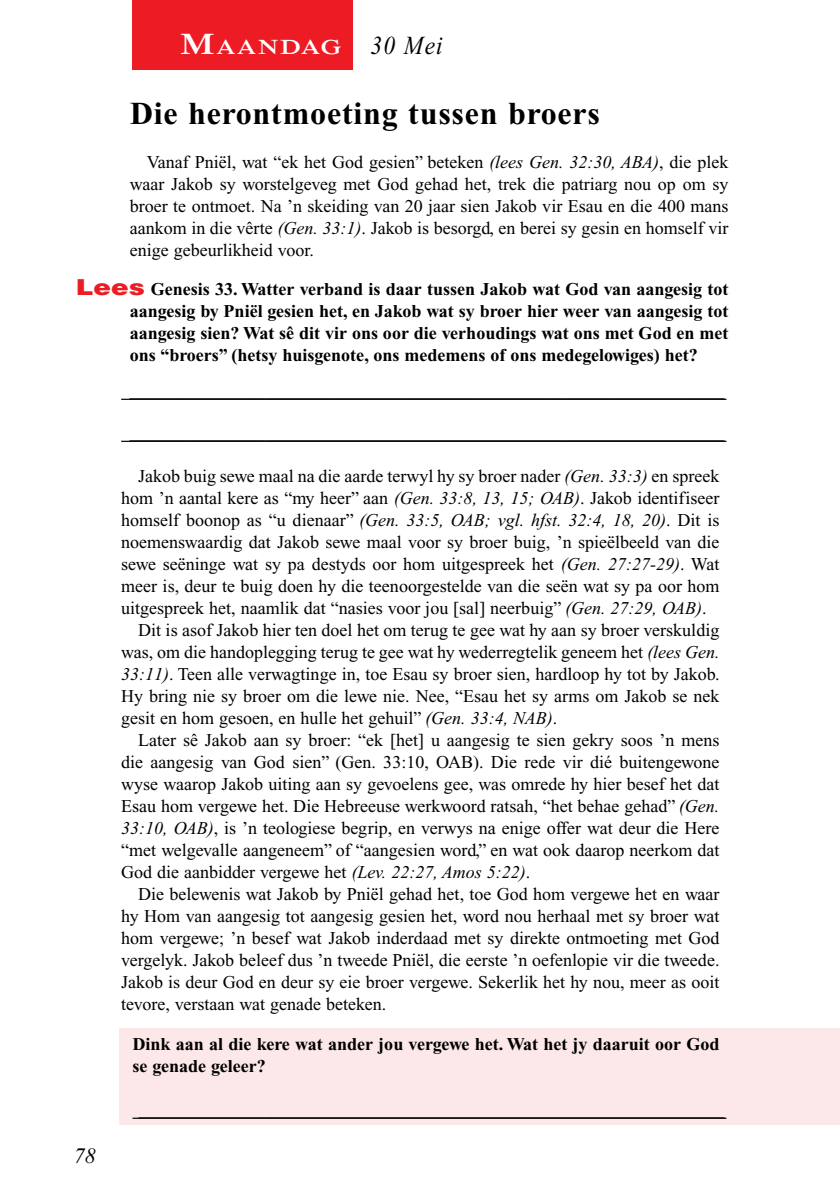
<style>
.page{position:relative;width:840px;height:1191px;background:#fff}
.page>*{position:absolute;margin:0;border:0;box-sizing:border-box;transform-origin:0 0}
.t1{font:700 32px "Times New Roman PS Std";letter-spacing:.025em;color:#000}
.t2{font:italic 26px "Times New Roman PS Std";color:#000;scale:.9 1}
.t3{font:italic 22px "Times New Roman PS Std";color:#000}
.t4{font:600 21px "Times NRMT Std";letter-spacing:.07em;color:#fff;scale:1.1 1}
.t5{font:18px/22px "Times New Roman PS Std";color:#000;text-align:justify}
.t6{font:700 18px/22px "Times New Roman PS Std";color:#000;text-align:justify}
.t7{font:italic 18px "Times New Roman PS Std";color:#000}
.s1{font-size:30px}
.s2{font-style:italic}
.s3{font-family:"Helvetica LT Std";font-weight:900;font-size:22px;color:#ed1c24}
.s4{font-style:normal}
</style>
<div class="page">
<div style="left:133px;top:0;width:220px;height:69px;background:#ed1c24"></div>
<div style="left:119px;top:1028px;width:720px;height:96px;background:#fde8e9"></div>
<hr style="left:121px;top:399px;width:605px;height:1px;background:#000">
<hr style="left:121px;top:441px;width:605px;height:1px;background:#000">
<hr style="left:132px;top:1117px;width:594px;height:1px;background:#000">
<p class="t4" style="left:180px;top:35px;width:148px"><span class="s1">M</span>AANDAG</p>
<h2 class="t2" style="left:370px;top:32px;width:82px">30 Mei</h2>
<h1 class="t1" style="left:130px;top:95px;width:471px">Die herontmoeting tussen broers</h1>
<p class="t5" style="left:130px;top:151px;width:600px;text-indent:17px">Vanaf Pniël, wat “ek het God gesien” beteken <span class="s2">(lees Gen. 32:30, ABA)</span>, die plek waar Jakob sy worstelgeveg met God gehad het, trek die patriarg nou op om sy broer te ontmoet. Na ’n skeiding van 20 jaar sien Jakob vir Esau en die 400 mans aankom in die vêrte <span class="s2">(Gen. 33:1)</span>. Jakob is besorgd, en berei sy gesin en homself vir enige gebeurlikheid voor.</p>
<p class="t6" style="left:130px;top:278px;width:600px;text-indent:-54px"><span class="s3">Lees</span> Genesis 33. Watter verband is daar tussen Jakob wat God van aangesig tot aangesig by Pniël gesien het, en Jakob wat sy broer hier weer van aangesig tot aangesig sien? Wat sê dit vir ons oor die verhoudings wat ons met God en met ons “broers” (hetsy huisgenote, ons medemens of ons medegelowiges) het?</p>
<p class="t5" style="left:130px;top:380px;width:595px">__________________________________________________________________</p>
<p class="t5" style="left:130px;top:422px;width:595px">__________________________________________________________________</p>
<p class="t5" style="left:138px;top:464px;width:582px">Jakob buig sewe maal na die aarde terwyl hy sy broer nader <span class="s2">(Gen. 33:3)</span> en spreek</p>
<p class="t5" style="left:121px;top:486px;width:599px">hom ’n aantal kere as “my heer” aan <span class="s2">(Gen. 33:8, 13, 15; OAB)</span>. Jakob identifiseer</p>
<p class="t7" style="left:121px;top:510px;width:599px"><span class="s4">homself boonop as “u dienaar”</span> (Gen. 33:5, OAB; vgl. hfst. 32:4, 18, 20)<span class="s4">. Dit is</span></p>
<p class="t5" style="left:121px;top:530px;width:599px">noemenswaardig dat Jakob sewe maal voor sy broer buig, ’n spieëlbeeld van die</p>
<p class="t5" style="left:121px;top:552px;width:599px">sewe seëninge wat sy pa destyds oor hom uitgespreek het <span class="s2">(Gen. 27:27-29)</span>. Wat</p>
<p class="t5" style="left:121px;top:574px;width:599px">meer is, deur te buig doen hy die teenoorgestelde van die seën wat sy pa oor hom</p>
<p class="t5" style="left:121px;top:596px;width:586px">uitgespreek het, naamlik dat “nasies voor jou [sal] neerbuig” <span class="s2">(Gen. 27:29, OAB)</span>.</p>
<p class="t5" style="left:138px;top:618px;width:582px">Dit is asof Jakob hier ten doel het om terug te gee wat hy aan sy broer verskuldig</p>
<p class="t5" style="left:121px;top:640px;width:599px">was, om die handoplegging terug te gee wat hy wederregtelik geneem het <span class="s2">(lees Gen.</span></p>
<p class="t5" style="left:121px;top:662px;width:599px"><span class="s2">33:11)</span>. Teen alle verwagtinge in, toe Esau sy broer sien, hardloop hy tot by Jakob.</p>
<p class="t5" style="left:121px;top:684px;width:599px">Hy bring nie sy broer om die lewe nie. Nee, “Esau het sy arms om Jakob se nek</p>
<p class="t5" style="left:121px;top:706px;width:437px">gesit en hom gesoen, en hulle het gehuil” <span class="s2">(Gen. 33:4, NAB)</span>.</p>
<p class="t5" style="left:138px;top:728px;width:582px">Later sê Jakob aan sy broer: “ek [het] u aangesig te sien gekry soos ’n mens</p>
<p class="t5" style="left:121px;top:750px;width:599px">die aangesig van God sien” (Gen. 33:10, OAB). Die rede vir dié buitengewone</p>
<p class="t5" style="left:121px;top:772px;width:599px">wyse waarop Jakob uiting aan sy gevoelens gee, was omrede hy hier besef het dat</p>
<p class="t5" style="left:121px;top:794px;width:599px">Esau hom vergewe het. Die Hebreeuse werkwoord ratsah, “het behae gehad” <span class="s2">(Gen.</span></p>
<p class="t5" style="left:121px;top:816px;width:599px"><span class="s2">33:10, OAB)</span>, is ’n teologiese begrip, en verwys na enige offer wat deur die Here</p>
<p class="t5" style="left:121px;top:838px;width:599px">“met welgevalle aangeneem” of “aangesien word,” en wat ook daarop neerkom dat</p>
<p class="t5" style="left:121px;top:860px;width:410px">God die aanbidder vergewe het <span class="s2">(Lev. 22:27, Amos 5:22)</span>.</p>
<p class="t5" style="left:138px;top:882px;width:582px">Die belewenis wat Jakob by Pniël gehad het, toe God hom vergewe het en waar</p>
<p class="t5" style="left:121px;top:904px;width:599px">hy Hom van aangesig tot aangesig gesien het, word nou herhaal met sy broer wat</p>
<p class="t5" style="left:121px;top:926px;width:599px">hom vergewe; ’n besef wat Jakob inderdaad met sy direkte ontmoeting met God</p>
<p class="t5" style="left:121px;top:948px;width:599px">vergelyk. Jakob beleef dus ’n tweede Pniël, die eerste ’n oefenlopie vir die tweede.</p>
<p class="t5" style="left:121px;top:970px;width:599px">Jakob is deur God en deur sy eie broer vergewe. Sekerlik het hy nou, meer as ooit</p>
<p class="t5" style="left:121px;top:992px;width:266px">tevore, verstaan wat genade beteken.</p>
<p class="t6" style="left:132px;top:1032px;width:588px">Dink aan al die kere wat ander jou vergewe het. Wat het jy daaruit oor God se genade geleer?</p>
<p class="t3" style="left:74px;top:1144px;width:23px">78</p>
<p class="t5" style="left:139px;top:1099px;width:586px">_________________________________________________________________</p>
</div>
